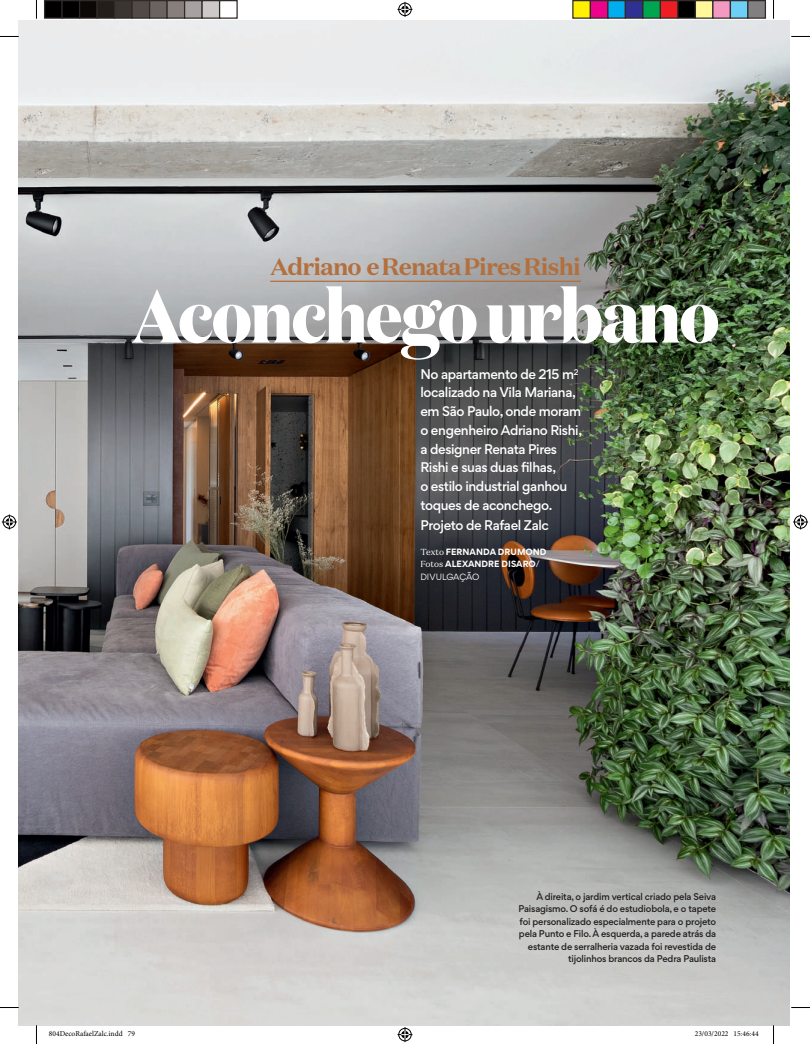
<style>
.page{position:relative;width:810px;height:1044px;background:#fff}
.page>*{position:absolute;margin:0;border:0;box-sizing:border-box;transform-origin:0 0}
.t1{font:700 75px "Domaine Display Narrow";letter-spacing:-.02em;color:#fff}
.t2{font:700 23.75px "Domaine Text";letter-spacing:-.04em;color:#b36f3c}
.t3{font:500 12.5px/18.8px "Gordita";letter-spacing:-.03em;color:#fff}
.t4{font:500 8.75px/12.5px "Gordita";letter-spacing:-.02em;color:#231f20;text-align:right}
.t5{font:700 8.12px/12.5px "Gordita";color:#fff}
.t6{font:7.5px "Minion Pro";color:#000}
.s1{font-family:"Domaine Text";font-weight:400;font-size:8.75px}
.s2{font-weight:400}
</style>
<div class="page">
<img style="left:19px;top:20px;width:771px;height:1005px">
<hr style="left:270px;top:281px;width:311px;height:1px;background:#b36f3c">
<svg style="left:0;top:36px;width:19px;height:1px"></svg>
<svg style="left:791px;top:36px;width:19px;height:1px"></svg>
<svg style="left:0;top:1007px;width:19px;height:1px"></svg>
<svg style="left:791px;top:1007px;width:19px;height:1px"></svg>
<svg style="left:36px;top:0;width:1px;height:19px"></svg>
<svg style="left:36px;top:1025px;width:1px;height:19px"></svg>
<svg style="left:773px;top:0;width:1px;height:19px"></svg>
<svg style="left:773px;top:1025px;width:1px;height:19px"></svg>
<svg style="left:397px;top:2px;width:15px;height:15px"></svg>
<svg style="left:397px;top:1027px;width:15px;height:15px"></svg>
<svg style="left:2px;top:514px;width:15px;height:15px"></svg>
<svg style="left:793px;top:514px;width:15px;height:15px"></svg>
<div style="left:45px;top:1px;width:17px;height:17px;background:#000"></div>
<div style="left:44px;top:0;width:19px;height:19px;border:1px solid #302a28"></div>
<div style="left:62px;top:1px;width:18px;height:17px;background:#000"></div>
<div style="left:61px;top:0;width:19px;height:19px;border:1px solid #302a28"></div>
<div style="left:80px;top:1px;width:17px;height:17px;background:#0c0806"></div>
<div style="left:79px;top:0;width:19px;height:19px;border:1px solid #302a28"></div>
<div style="left:97px;top:1px;width:18px;height:17px;background:#241e1b"></div>
<div style="left:96px;top:0;width:19px;height:19px;border:1px solid #302a28"></div>
<div style="left:115px;top:1px;width:17px;height:17px;background:#3b3532"></div>
<div style="left:114px;top:0;width:19px;height:19px;border:1px solid #302a28"></div>
<div style="left:132px;top:1px;width:18px;height:17px;background:#524a47"></div>
<div style="left:131px;top:0;width:19px;height:19px;border:1px solid #302a28"></div>
<div style="left:150px;top:1px;width:17px;height:17px;background:#6b6360"></div>
<div style="left:149px;top:0;width:19px;height:19px;border:1px solid #302a28"></div>
<div style="left:167px;top:1px;width:18px;height:17px;background:#867f7c"></div>
<div style="left:166px;top:0;width:19px;height:19px;border:1px solid #302a28"></div>
<div style="left:185px;top:1px;width:17px;height:17px;background:#a7a2a0"></div>
<div style="left:184px;top:0;width:19px;height:19px;border:1px solid #302a28"></div>
<div style="left:202px;top:1px;width:18px;height:17px;background:#cdc9c8"></div>
<div style="left:201px;top:0;width:19px;height:19px;border:1px solid #302a28"></div>
<div style="left:219px;top:0;width:19px;height:19px;border:1px solid #302a28"></div>
<div style="left:573px;top:1px;width:17px;height:17px;background:#fff101"></div>
<div style="left:572px;top:0;width:19px;height:19px;border:1px solid #302a28"></div>
<div style="left:590px;top:1px;width:18px;height:17px;background:#ed028c"></div>
<div style="left:590px;top:0;width:18px;height:19px;border:1px solid #302a28"></div>
<div style="left:608px;top:1px;width:17px;height:17px;background:#00aeef"></div>
<div style="left:607px;top:0;width:19px;height:19px;border:1px solid #302a28"></div>
<div style="left:625px;top:1px;width:18px;height:17px;background:#2e3092"></div>
<div style="left:625px;top:0;width:18px;height:19px;border:1px solid #302a28"></div>
<div style="left:643px;top:1px;width:17px;height:17px;background:#00a54f"></div>
<div style="left:642px;top:0;width:19px;height:19px;border:1px solid #302a28"></div>
<div style="left:660px;top:1px;width:18px;height:17px;background:#ee1d23"></div>
<div style="left:660px;top:0;width:18px;height:19px;border:1px solid #302a28"></div>
<div style="left:678px;top:1px;width:17px;height:17px;background:#000"></div>
<div style="left:677px;top:0;width:19px;height:19px;border:1px solid #302a28"></div>
<div style="left:695px;top:1px;width:18px;height:17px;background:#fff79a"></div>
<div style="left:695px;top:0;width:18px;height:19px;border:1px solid #302a28"></div>
<div style="left:713px;top:1px;width:17px;height:17px;background:#f499c2"></div>
<div style="left:712px;top:0;width:19px;height:19px;border:1px solid #302a28"></div>
<div style="left:730px;top:1px;width:18px;height:17px;background:#6bcff6"></div>
<div style="left:730px;top:0;width:18px;height:19px;border:1px solid #302a28"></div>
<div style="left:748px;top:1px;width:17px;height:17px;background:#808080"></div>
<div style="left:747px;top:0;width:19px;height:19px;border:1px solid #302a28"></div>
<h2 class="t2" style="left:270px;top:258px;width:312px">Adriano eRenataPiresRishi</h2>
<h1 class="t1" style="left:132px;top:289px;width:589px">Aconchegourbano</h1>
<h3 class="t3" style="left:420px;top:366px;width:163px">No apartamento de 215 m<sup>2 </sup>localizado na Vila Mariana, em São Paulo, onde moram o engenheiro Adriano Rishi, a designer Renata Pires<br>Rishi e suas duas filhas,<br>o estilo industrial ganhou toques de aconchego.</h3>
<h3 class="t3" style="left:420px;top:517px;width:130px">Projeto de Rafael Zalc</h3>
<p class="t5" style="left:420px;top:546px;width:128px"><span class="s1">Texto</span> FERNANDA DRUMOND<br><span class="s1">Fotos</span> ALEXANDRE DISARO<span class="s2">/<br>DIVULGAÇÃO</span></p>
<p class="t4" style="left:518px;top:891px;width:199px">À direita, o jardim vertical criado pela Seiva Paisagismo. O sofá é do estudiobola, e o tapete foi personalizado especialmente para o projeto pela Punto e Filo.À esquerda, a parede atrás da estante de serralheria vazada foi revestida de tijolinhos brancos da Pedra Paulista</p>
<p class="t6" style="left:49px;top:1029px;width:87px">804DecoRafaelZalc.indd 79</p>
<p class="t6" style="left:695px;top:1029px;width:65px">23/03/2022 15:46:44</p>
</div>
